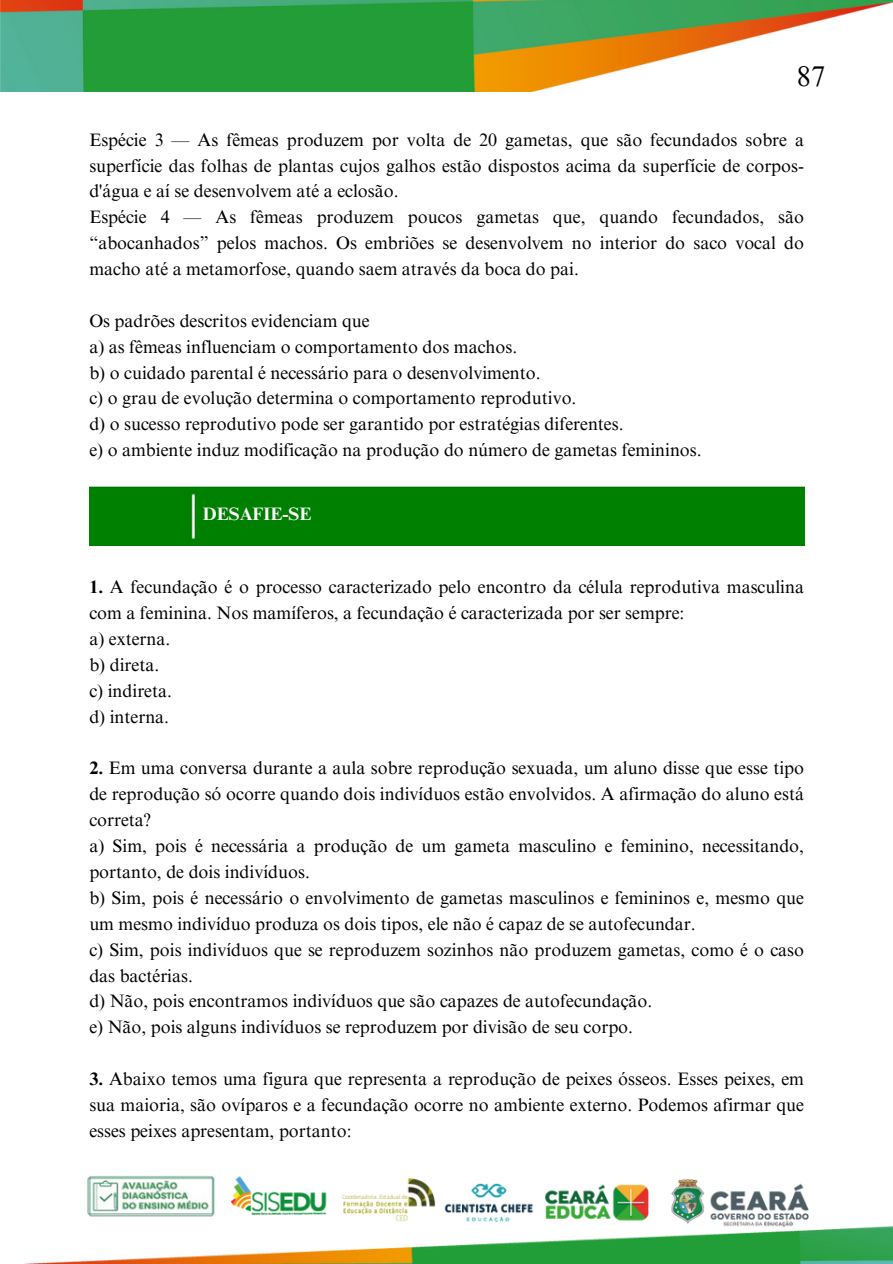
<style>
.page{position:relative;width:893px;height:1264px;background:#fff}
.page>*{position:absolute;margin:0;border:0;box-sizing:border-box;transform-origin:0 0}
.t1{font:28.5px "Times NRMT Pro";color:#000}
.t2{font:18px/25.8px "Times NRMT Pro";color:#000;text-align:justify}
.t3{font:700 18px "Times NRMT Pro";color:#fff}
.s1{font-weight:700}
</style>
<div class="page">
<img style="left:0;top:0;width:892px;height:91px">
<img style="left:43px;top:1175px;width:849px;height:88px">
<div style="left:89px;top:486px;width:715px;height:60px;background:#008000"></div>
<p class="t1" style="left:796px;top:66px;width:30px">87</p>
<p class="t2" style="left:89px;top:129px;width:716px">Espécie 3 — As fêmeas produzem por volta de 20 gametas, que são fecundados sobre a superfície das folhas de plantas cujos galhos estão dispostos acima da superfície de corpos&shy;d'água e aí se desenvolvem até a eclosão.</p>
<p class="t2" style="left:89px;top:206px;width:716px">Espécie 4 — As fêmeas produzem poucos gametas que, quando fecundados, são “abocanhados” pelos machos. Os embriões se desenvolvem no interior do saco vocal do macho até a metamorfose, quando saem através da boca do pai.</p>
<p class="t2" style="left:89px;top:310px;width:282px">Os padrões descritos evidenciam que</p>
<p class="t2" style="left:89px;top:336px;width:429px">a) as fêmeas influenciam o comportamento dos machos.</p>
<p class="t2" style="left:89px;top:362px;width:453px">b) o cuidado parental é necessário para o desenvolvimento.</p>
<p class="t2" style="left:89px;top:387px;width:488px">c) o grau de evolução determina o comportamento reprodutivo.</p>
<p class="t2" style="left:89px;top:413px;width:535px">d) o sucesso reprodutivo pode ser garantido por estratégias diferentes.</p>
<p class="t2" style="left:89px;top:439px;width:613px">e) o ambiente induz modificação na produção do número de gametas femininos.</p>
<p class="t3" style="left:203px;top:507px;width:110px">DESAFIE-SE</p>
<p class="t2" style="left:89px;top:576px;width:716px"><span class="s1">1.</span> A fecundação é o processo caracterizado pelo encontro da célula reprodutiva masculina com a feminina. Nos mamíferos, a fecundação é caracterizada por ser sempre:</p>
<p class="t2" style="left:89px;top:628px;width:82px">a) externa.</p>
<p class="t2" style="left:89px;top:654px;width:71px">b) direta.</p>
<p class="t2" style="left:89px;top:680px;width:84px">c) indireta.</p>
<p class="t2" style="left:89px;top:705px;width:81px">d) interna.</p>
<p class="t2" style="left:89px;top:757px;width:716px"><span class="s1">2.</span> Em uma conversa durante a aula sobre reprodução sexuada, um aluno disse que esse tipo de reprodução só ocorre quando dois indivíduos estão envolvidos. A afirmação do aluno está correta?</p>
<p class="t2" style="left:89px;top:835px;width:716px">a) Sim, pois é necessária a produção de um gameta masculino e feminino, necessitando, portanto, de dois indivíduos.</p>
<p class="t2" style="left:89px;top:887px;width:716px">b) Sim, pois é necessário o envolvimento de gametas masculinos e femininos e, mesmo que um mesmo indivíduo produza os dois tipos, ele não é capaz de se autofecundar.</p>
<p class="t2" style="left:89px;top:938px;width:716px">c) Sim, pois indivíduos que se reproduzem sozinhos não produzem gametas, como é o caso das bactérias.</p>
<p class="t2" style="left:89px;top:990px;width:564px">d) Não, pois encontramos indivíduos que são capazes de autofecundação.</p>
<p class="t2" style="left:89px;top:1016px;width:545px">e) Não, pois alguns indivíduos se reproduzem por divisão de seu corpo.</p>
<p class="t2" style="left:89px;top:1068px;width:716px"><span class="s1">3.</span> Abaixo temos uma figura que representa a reprodução de peixes ósseos. Esses peixes, em sua maioria, são ovíparos e a fecundação ocorre no ambiente externo. Podemos afirmar que esses peixes apresentam, portanto:</p>
</div>
